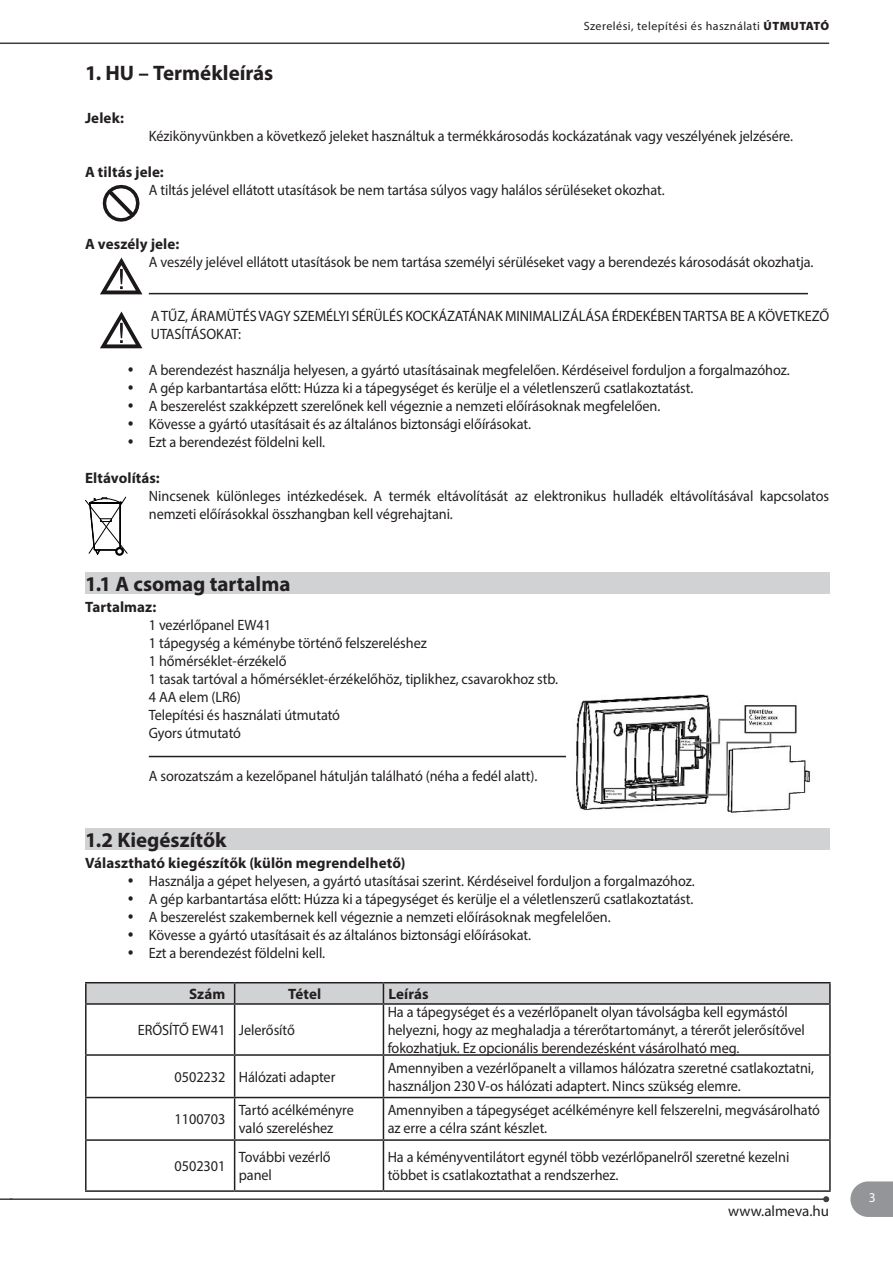
<style>
.page{position:relative;width:893px;height:1263px;background:#fff}
.page>*{position:absolute;margin:0;border:0;box-sizing:border-box;transform-origin:0 0}
.t1{font:700 21px "Myriad Pro";color:#231f20}
.t2{font:15px/18px "Myriad Pro";letter-spacing:-.005em;color:#231f20;scale:.95 1}
.t3{font:700 15px "Myriad Pro";letter-spacing:.005em;color:#231f20}
.t4{font:15px "Myriad Pro";letter-spacing:-.005em;color:#231f20}
.t5{font:13.5px "Myriad Pro";color:#fff}
.t6{font:12px "Myriad Pro";letter-spacing:.04em;color:#231f20}
.s1{font-weight:900}
</style>
<div class="page">
<div style="left:85px;top:573px;width:744px;height:21px;background:#d1d2d4"></div>
<hr style="left:149px;top:756px;width:425px;height:1px;background:#231f20">
<div style="left:85px;top:829px;width:744px;height:21px;background:#d1d2d4"></div>
<hr style="left:85px;top:982px;width:150px;height:1px;background:#231f20">
<hr style="left:85px;top:983px;width:2px;height:20px;background:#231f20">
<hr style="left:235px;top:982px;width:148px;height:1px;background:#231f20">
<hr style="left:383px;top:982px;width:448px;height:1px;background:#231f20">
<div style="left:86px;top:983px;width:743px;height:20px;background:#d1d2d4"></div>
<hr style="left:829px;top:983px;width:2px;height:20px;background:#231f20">
<hr style="left:85px;top:1003px;width:150px;height:2px;background:#231f20">
<hr style="left:85px;top:1005px;width:2px;height:49px;background:#231f20">
<hr style="left:235px;top:1003px;width:148px;height:2px;background:#231f20">
<hr style="left:234px;top:1005px;width:1px;height:49px;background:#231f20">
<hr style="left:383px;top:1003px;width:448px;height:2px;background:#231f20">
<hr style="left:383px;top:1005px;width:1px;height:49px;background:#231f20">
<hr style="left:829px;top:1005px;width:2px;height:49px;background:#231f20">
<hr style="left:85px;top:1054px;width:150px;height:2px;background:#231f20">
<hr style="left:85px;top:1056px;width:2px;height:41px;background:#231f20">
<hr style="left:235px;top:1054px;width:148px;height:2px;background:#231f20">
<hr style="left:234px;top:1056px;width:1px;height:41px;background:#231f20">
<hr style="left:383px;top:1054px;width:448px;height:2px;background:#231f20">
<hr style="left:383px;top:1056px;width:1px;height:41px;background:#231f20">
<hr style="left:829px;top:1056px;width:2px;height:41px;background:#231f20">
<hr style="left:85px;top:1097px;width:150px;height:1px;background:#231f20">
<hr style="left:85px;top:1098px;width:2px;height:41px;background:#231f20">
<hr style="left:235px;top:1097px;width:148px;height:1px;background:#231f20">
<hr style="left:234px;top:1098px;width:1px;height:41px;background:#231f20">
<hr style="left:383px;top:1097px;width:448px;height:1px;background:#231f20">
<hr style="left:383px;top:1098px;width:1px;height:41px;background:#231f20">
<hr style="left:829px;top:1098px;width:2px;height:41px;background:#231f20">
<hr style="left:85px;top:1139px;width:150px;height:2px;background:#231f20">
<hr style="left:85px;top:1141px;width:2px;height:49px;background:#231f20">
<hr style="left:235px;top:1139px;width:148px;height:2px;background:#231f20">
<hr style="left:234px;top:1141px;width:1px;height:49px;background:#231f20">
<hr style="left:383px;top:1139px;width:448px;height:2px;background:#231f20">
<hr style="left:383px;top:1141px;width:1px;height:49px;background:#231f20">
<hr style="left:829px;top:1141px;width:2px;height:49px;background:#231f20">
<hr style="left:85px;top:1190px;width:150px;height:2px;background:#231f20">
<hr style="left:235px;top:1190px;width:148px;height:2px;background:#231f20">
<hr style="left:383px;top:1190px;width:448px;height:2px;background:#231f20">
<svg style="left:100px;top:258px;width:42px;height:36px"></svg>
<svg style="left:100px;top:311px;width:42px;height:37px"></svg>
<svg style="left:85px;top:497px;width:43px;height:58px"></svg>
<div style="left:115px;top:547px;width:9px;height:9px;border:2px solid #000;border-radius:50%"></div>
<svg style="left:103px;top:185px;width:37px;height:37px"></svg>
<img style="left:566px;top:694px;width:244px;height:119px">
<hr style="left:149px;top:293px;width:659px;height:1px;background:#231f20">
<svg style="left:850px;top:1181px;width:43px;height:36px;background:#9fa0a3"></svg>
<svg style="left:0;top:1198px;width:10px;height:2px"></svg>
<hr style="left:0;top:43px;width:829px;height:1px;background:#3e3e3f">
<hr style="left:10px;top:1198px;width:816px;height:2px;background:#3e3e3f">
<svg style="left:823px;top:1196px;width:6px;height:6px"></svg>
<p class="t6" style="left:584px;top:19px;width:247px">Szerelési, telepítési és használati <span class="s1">ÚTMUTATÓ</span></p>
<h1 class="t1" style="left:85px;top:59px;width:190px">1. HU – Termékleírás</h1>
<p class="t3" style="left:85px;top:108px;width:40px">Jelek:</p>
<p class="t2" style="left:149px;top:126px;width:680px">Kézikönyvünkben a következő jeleket használtuk a termékkárosodás kockázatának vagy veszélyének jelzésére.</p>
<p class="t3" style="left:85px;top:162px;width:80px">A tiltás jele:</p>
<p class="t2" style="left:149px;top:180px;width:545px">A tiltás jelével ellátott utasítások be nem tartása súlyos vagy halálos sérüléseket okozhat.</p>
<p class="t3" style="left:85px;top:234px;width:96px">A veszély jele:</p>
<p class="t2" style="left:149px;top:252px;width:701px">A veszély jelével ellátott utasítások be nem tartása személyi sérüléseket vagy a berendezés károsodását okozhatja.</p>
<p class="t2" style="left:151px;top:306px;width:715px">A TŰZ, ÁRAMÜTÉS VAGY SZEMÉLYI SÉRÜLÉS KOCKÁZATÁNAK MINIMALIZÁLÁSA ÉRDEKÉBEN TARTSA BE A KÖVETKEZŐ<br>UTASÍTÁSOKAT:</p>
<p class="t2" style="left:149px;top:360px;width:676px">A berendezést használja helyesen, a gyártó utasításainak megfelelően. Kérdéseivel forduljon a forgalmazóhoz.<br>A gép karbantartása előtt: Húzza ki a tápegységet és kerülje el a véletlenszerű csatlakoztatást.<br>A beszerelést szakképzett szerelőnek kell végeznie a nemzeti előírásoknak megfelelően.<br>Kövesse a gyártó utasításait és az általános biztonsági előírásokat.<br>Ezt a berendezést földelni kell.</p>
<p class="t3" style="left:85px;top:468px;width:76px">Eltávolítás:</p>
<p class="t2" style="left:149px;top:486px;width:718px">Nincsenek különleges intézkedések. A termék eltávolítását az elektronikus hulladék eltávolításával kapcsolatos nemzeti előírásokkal összhangban kell végrehajtani.</p>
<h1 class="t1" style="left:85px;top:570px;width:207px">1.1 A csomag tartalma</h1>
<p class="t3" style="left:85px;top:597px;width:73px">Tartalmaz:</p>
<p class="t2" style="left:149px;top:616px;width:432px">1 vezérlőpanel EW41<br>1 tápegység a kéménybe történő felszereléshez<br>1 hőmérséklet-érzékelő<br>1 tasak tartóval a hőmérséklet-érzékelőhöz, tiplikhez, csavarokhoz stb.<br>4 AA elem (LR6)<br>Telepítési és használati útmutató<br>Gyors útmutató</p>
<p class="t2" style="left:149px;top:767px;width:410px">A sorozatszám a kezelőpanel hátulján található (néha a fedél alatt).</p>
<h1 class="t1" style="left:85px;top:826px;width:143px">1.2 Kiegészítők</h1>
<p class="t3" style="left:85px;top:853px;width:322px">Választható kiegészítők (külön megrendelhető)</p>
<p class="t2" style="left:149px;top:872px;width:576px">Használja a gépet helyesen, a gyártó utasításai szerint. Kérdéseivel forduljon a forgalmazóhoz.<br>A gép karbantartása előtt: Húzza ki a tápegységet és kerülje el a véletlenszerű csatlakoztatást.<br>A beszerelést szakembernek kell végeznie a nemzeti előírásoknak megfelelően.<br>Kövesse a gyártó utasításait és az általános biztonsági előírásokat.<br>Ezt a berendezést földelni kell.</p>
<p class="t3" style="left:189px;top:984px;width:38px">Szám</p>
<p class="t3" style="left:288px;top:984px;width:35px">Tétel</p>
<p class="t3" style="left:388px;top:984px;width:42px">Leírás</p>
<p class="t2" style="left:138px;top:1021px;width:167px">ERŐSÍTŐ EW41 Jelerősítő</p>
<p class="t2" style="left:388px;top:1003px;width:441px">Ha a tápegységet és a vezérlőpanelt olyan távolságba kell egymástól helyezni, hogy az meghaladja a térerőtartományt, a térerőt jelerősítővel fokozhatjuk. Ez opcionális berendezésként vásárolható meg.</p>
<p class="t2" style="left:175px;top:1068px;width:171px">0502232 Hálózati adapter</p>
<p class="t2" style="left:388px;top:1059px;width:450px">Amennyiben a vezérlőpanelt a villamos hálózatra szeretné csatlakoztatni, használjon 230 V-os hálózati adaptert. Nincs szükség elemre.</p>
<p class="t2" style="left:175px;top:1110px;width:55px">1100703</p>
<p class="t2" style="left:239px;top:1101px;width:122px">Tartó acélkéményre való szereléshez</p>
<p class="t2" style="left:388px;top:1101px;width:457px">Amennyiben a tápegységet acélkéményre kell felszerelni, megvásárolható az erre a célra szánt készlet.</p>
<p class="t2" style="left:175px;top:1157px;width:55px">0502301</p>
<p class="t2" style="left:239px;top:1148px;width:98px">További vezérlő panel</p>
<p class="t2" style="left:388px;top:1148px;width:424px">Ha a kéményventilátort egynél több vezérlőpanelről szeretné kezelni többet is csatlakoztathat a rendszerhez.</p>
<p class="t4" style="left:728px;top:1202px;width:102px">www.almeva.hu</p>
<p class="t5" style="left:869px;top:1189px;width:8px">3</p>
</div>
